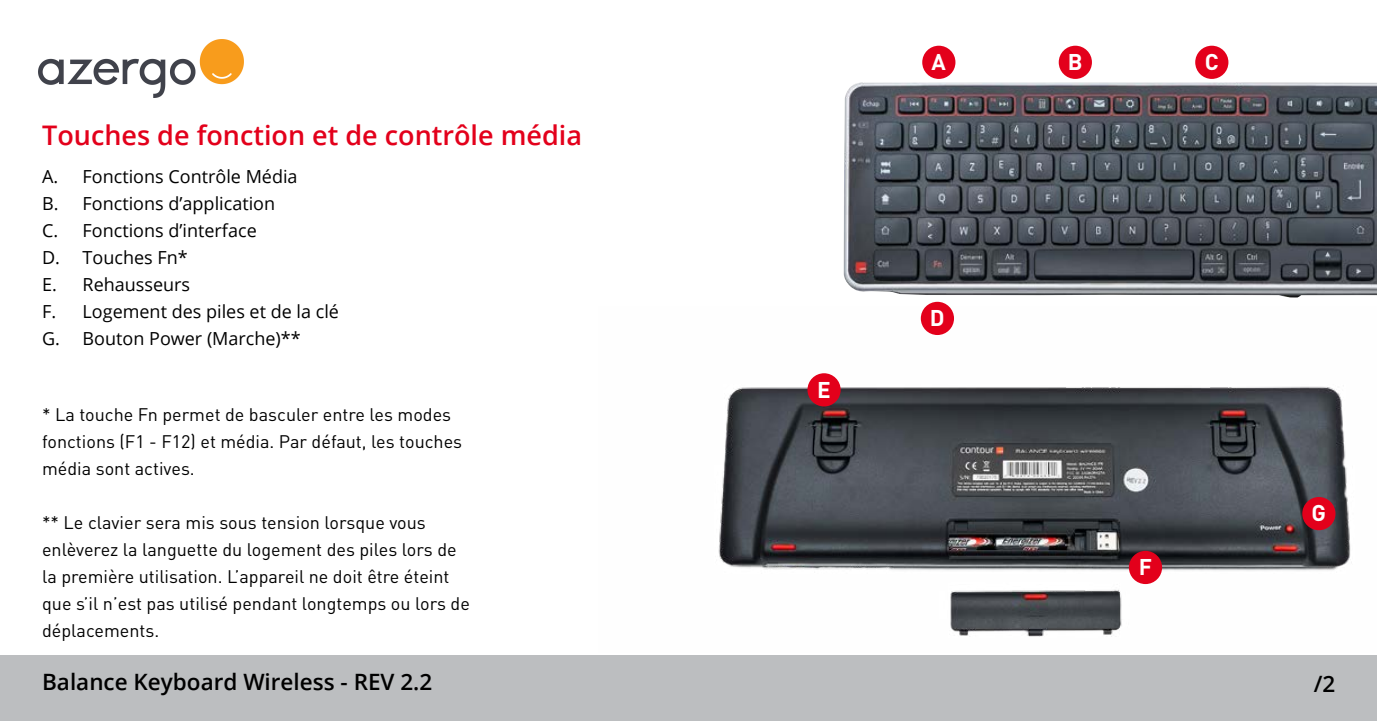
<style>
.page{position:relative;width:1377px;height:721px;background:#fff}
.page>*{position:absolute;margin:0;border:0;box-sizing:border-box;transform-origin:0 0}
.t1{font:600 27px "Open Sans";color:#e3001b}
.t2{font:600 22.5px "Open Sans";color:#000}
.t3{font:700 22.5px "DINOT";color:#fff}
.t4{font:18px/27px "DINOT";color:#000}
.t5{font:18px/27px "Open Sans";color:#000}
</style>
<div class="page">
<div style="left:0;top:655px;width:1377px;height:66px;background:#bcbec0"></div>
<img style="left:718px;top:306px;width:634px;height:331px">
<img style="left:844px;top:83px;width:533px;height:214px">
<div style="left:921px;top:302px;width:33px;height:33px;background:#e3001b;border-radius:50%"></div>
<div style="left:922px;top:46px;width:33px;height:33px;background:#e3001b;border-radius:50%"></div>
<div style="left:807px;top:373px;width:34px;height:33px;background:#e3001b;border-radius:50%"></div>
<div style="left:1059px;top:46px;width:33px;height:33px;background:#e3001b;border-radius:50%"></div>
<div style="left:1302px;top:497px;width:33px;height:33px;background:#e3001b;border-radius:50%"></div>
<div style="left:1195px;top:46px;width:33px;height:33px;background:#e3001b;border-radius:50%"></div>
<div style="left:1129px;top:551px;width:33px;height:33px;background:#e3001b;border-radius:50%"></div>
<img style="left:39px;top:40px;width:204px;height:57px">
<h1 class="t1" style="left:42px;top:116px;width:541px">Touches de fonction et de contrôle média</h1>
<p class="t5" style="left:42px;top:162px;width:298px">A. Fonctions Contrôle Média<br>B. Fonctions d’application<br>C. Fonctions d’interface<br>D. Touches Fn*<br>E. Rehausseurs<br>F. Logement des piles et de la clé<br>G. Bouton Power (Marche)**</p>
<p class="t4" style="left:42px;top:400px;width:422px">* La touche Fn permet de basculer entre les modes fonctions (F1 - F12) et média. Par défaut, les touches média sont actives.</p>
<p class="t4" style="left:42px;top:508px;width:429px">** Le clavier sera mis sous tension lorsque vous enlèverez la languette du logement des piles lors de la première utilisation. L’appareil ne doit être éteint que s’il n’est pas utilisé pendant longtemps ou lors de déplacements.</p>
<p class="t3" style="left:817px;top:375px;width:15px">E</p>
<p class="t3" style="left:932px;top:47px;width:16px">A</p>
<p class="t3" style="left:930px;top:303px;width:16px">D</p>
<p class="t3" style="left:1068px;top:47px;width:16px">B</p>
<p class="t3" style="left:1205px;top:47px;width:15px">C</p>
<p class="t3" style="left:1139px;top:552px;width:15px">F</p>
<p class="t3" style="left:1311px;top:498px;width:16px">G</p>
<p class="t2" style="left:42px;top:666px;width:392px">Balance Keyboard Wireless - REV 2.2</p>
<p class="t2" style="left:1314px;top:668px;width:23px">/2</p>
</div>
